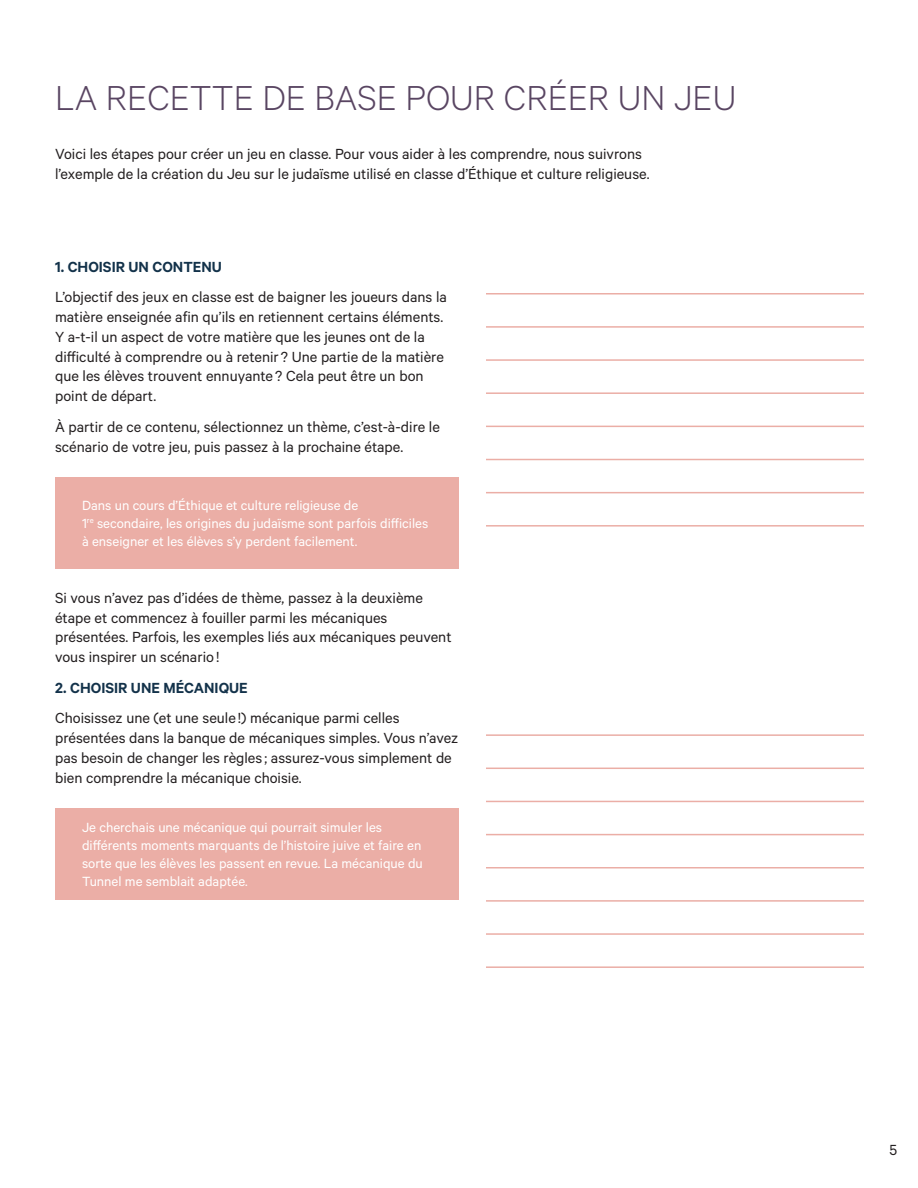
<style>
.page{position:relative;width:918px;height:1188px;background:#fff}
.page>*{position:absolute;margin:0;border:0;box-sizing:border-box;transform-origin:0 0}
.t1{font:300 39px "Calibre";color:#594562}
.t2{font:16.5px/19.8px "Calibre";color:#231f20}
.Style_de_paragraphe{font:600 16.5px "Calibre";color:#13324a}
.t3{font:15px/18px "Calibre";color:#fff}
</style>
<div class="page">
<div style="left:55px;top:477px;width:404px;height:92px;background:#ebaea6"></div>
<div style="left:55px;top:809px;width:404px;height:91px;background:#ebaea6"></div>
<hr style="left:486px;top:293px;width:378px;height:2px;background:#ebaea6">
<hr style="left:486px;top:734px;width:378px;height:2px;background:#ebaea6">
<hr style="left:486px;top:426px;width:378px;height:1px;background:#ebaea6">
<hr style="left:486px;top:867px;width:378px;height:1px;background:#ebaea6">
<hr style="left:486px;top:359px;width:378px;height:2px;background:#ebaea6">
<hr style="left:486px;top:801px;width:378px;height:1px;background:#ebaea6">
<hr style="left:486px;top:492px;width:378px;height:1px;background:#ebaea6">
<hr style="left:486px;top:933px;width:378px;height:2px;background:#ebaea6">
<hr style="left:486px;top:326px;width:378px;height:2px;background:#ebaea6">
<hr style="left:486px;top:768px;width:378px;height:1px;background:#ebaea6">
<hr style="left:486px;top:459px;width:378px;height:1px;background:#ebaea6">
<hr style="left:486px;top:900px;width:378px;height:2px;background:#ebaea6">
<hr style="left:486px;top:392px;width:378px;height:2px;background:#ebaea6">
<hr style="left:486px;top:834px;width:378px;height:1px;background:#ebaea6">
<hr style="left:486px;top:525px;width:378px;height:2px;background:#ebaea6">
<hr style="left:486px;top:966px;width:378px;height:2px;background:#ebaea6">
<p class="t1" style="left:55px;top:75px;width:683px">LA RECETTE DE BASE POUR CRÉER UN JEU</p>
<p class="t2" style="left:55px;top:144px;width:596px">Voici les étapes pour créer un jeu en classe. Pour vous aider à les comprendre, nous suivrons l’exemple de la création du Jeu sur le judaïsme utilisé en classe d’Éthique et culture religieuse.</p>
<p class="Style_de_paragraphe" style="left:55px;top:257px;width:168px">1. CHOISIR UN CONTENU</p>
<p class="t2" style="left:55px;top:287px;width:393px">L’objectif des jeux en classe est de baigner les joueurs dans la matière enseignée afin qu’ils en retiennent certains éléments.<br>Y a-t-il un aspect de votre matière que les jeunes ont de la difficulté à comprendre ou à retenir ? Une partie de la matière que les élèves trouvent ennuyante ? Cela peut être un bon point de départ.</p>
<p class="t2" style="left:55px;top:416px;width:386px">À partir de ce contenu, sélectionnez un thème, c’est-à-dire le scénario de votre jeu, puis passez à la prochaine étape.</p>
<p class="t3" style="left:82px;top:496px;width:348px">Dans un cours d’Éthique et culture religieuse de<br>1<sup>re</sup> secondaire, les origines du judaïsme sont parfois difficiles à enseigner et les élèves s’y perdent facilement.</p>
<p class="t2" style="left:55px;top:587px;width:398px">Si vous n’avez pas d’idées de thème, passez à la deuxième étape et commencez à fouiller parmi les mécaniques présentées. Parfois, les exemples liés aux mécaniques peuvent vous inspirer un scénario !</p>
<p class="Style_de_paragraphe" style="left:55px;top:678px;width:194px">2. CHOISIR UNE MÉCANIQUE</p>
<p class="t2" style="left:55px;top:708px;width:405px">Choisissez une (et une seule !) mécanique parmi celles présentées dans la banque de mécaniques simples. Vous n’avez pas besoin de changer les règles ; assurez-vous simplement de bien comprendre la mécanique choisie.</p>
<p class="t3" style="left:82px;top:818px;width:342px">Je cherchais une mécanique qui pourrait simuler les différents moments marquants de l’histoire juive et faire en sorte que les élèves les passent en revue. La mécanique du Tunnel me semblait adaptée.</p>
<p class="t2" style="left:890px;top:1140px;width:9px">5</p>
</div>
